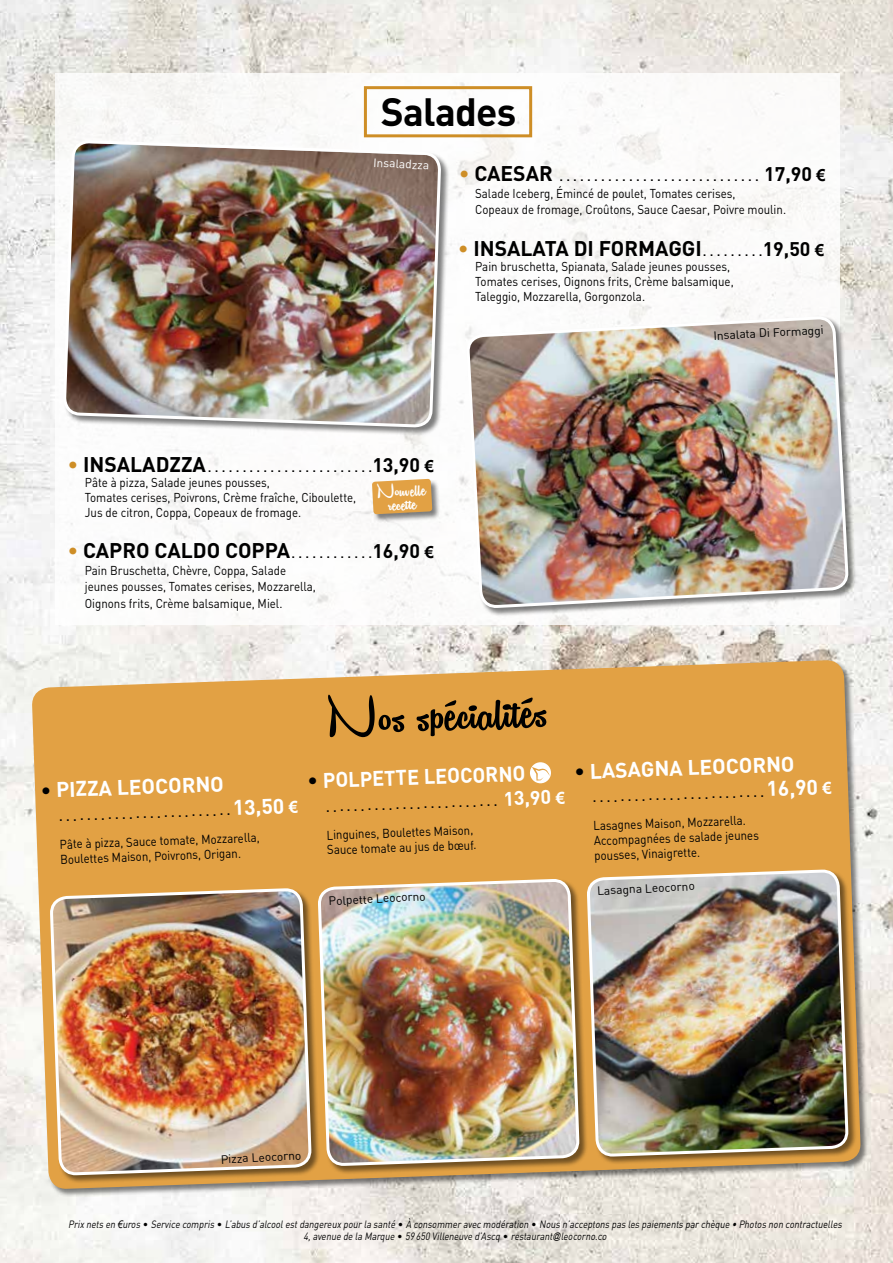
<style>
.page{position:relative;width:893px;height:1263px;background:#fff}
.page>*{position:absolute;margin:0;border:0;box-sizing:border-box;transform-origin:0 0}
.t1{font:60px "Remachine Script Personal Use";color:#000}
.t2{font:700 39px "DIN";letter-spacing:-.02em;color:#000}
.t3{font:700 21px "DIN";color:#000}
.t4{font:700 21px "DIN";color:#fff}
.t5{font:700 21px "DIN";color:#fff;scale:.95 1}
.t6{font:21px "Remachine Script Personal Use";color:#fff}
.t7{font:500 13.5px "DIN";color:#000}
.t8{font:12.75px/15px "DIN";color:#000;scale:.9 1}
.t9{font:12px "DIN";color:#000}
.t10{font:12px "DIN";color:#fff}
.t11{font:italic 10.5px/12px "DIN";color:#000;text-align:center;scale:.85 1}
.s1{color:#ce8e26}
.s2{font-weight:700;font-size:19.5px}
.s3{font-family:"Arial";font-weight:700;font-size:16.5px}
.s4{font-weight:700;font-size:21px}
.s5{color:#000}
.s6{font-weight:700;font-size:21px;color:#fff}
.s7{font-family:"Arial";font-weight:700;font-size:16.5px;color:#fff}
.s8{font-weight:700;font-size:19.5px;color:#fff}
.s9{font-family:"Arial"}
.s10{font-style:normal}
.s11{font-family:"Arial";font-size:9px}
</style>
<div class="page">
<img style="left:0;top:0;width:893px;height:1263px">
<div style="left:55px;top:73px;width:785px;height:552px;background:#fff"></div>
<div style="left:364px;top:86px;width:168px;height:51px;border:3px solid #ce8e26"></div>
<svg style="left:32px;top:660px;width:829px;height:597px;background:#e2a956"></svg>
<div style="left:50px;top:888px;width:270px;height:296px;background:#000;opacity:.5"></div>
<img style="left:51px;top:889px;width:259px;height:374px">
<div style="left:318px;top:879px;width:270px;height:295px;background:#000;opacity:.5"></div>
<img style="left:319px;top:880px;width:259px;height:383px">
<div style="left:587px;top:870px;width:270px;height:295px;background:#000;opacity:.5"></div>
<img style="left:588px;top:870px;width:259px;height:393px">
<div style="left:466px;top:316px;width:391px;height:300px;background:#000;opacity:.5"></div>
<img style="left:467px;top:317px;width:381px;height:389px">
<svg style="left:530px;top:762px;width:21px;height:21px"></svg>
<svg style="left:532px;top:767px;width:18px;height:13px"></svg>
<img style="left:62px;top:139px;width:381px;height:430px">
<h2 class="t2" style="left:381px;top:86px;width:137px">SALADES</h2>
<p class="t10" style="left:374px;top:155px;width:58px;rotate:3deg">Insaladzza</p>
<h3 class="t3" style="left:459px;top:160px;width:43px"><span class="s1">•</span> CAESAR</h3>
<p class="t7" style="left:559px;top:168px;width:268px">. . . . . . . . . . . . . . . . . . . . . . . . . . . . . <span class="s2">17,90</span> <span class="s3">€</span></p>
<p class="t8" style="left:475px;top:185px;width:347px;line-height:16.5px">Salade Iceberg, Émincé de poulet, Tomates cerises,<br>Copeaux de fromage, Croûtons, Sauce Caesar, Poivre moulin.</p>
<h3 class="t3" style="left:458px;top:234px;width:36px"><span class="s1">•</span> INSALATA</h3>
<h3 class="t3" style="left:574px;top:234px;width:53px">DI FORMA</h3>
<p class="t7" style="left:668px;top:242px;width:157px"><span class="s4">GGI</span> . . . . . . . . <span class="s2">19,50</span> <span class="s3">€</span></p>
<p class="t8" style="left:475px;top:258px;width:289px">Pain bruschetta, Spianata, Salade jeunes pousses,<br>Tomates cerises, Oignons frits, Crème balsamique,<br>Taleggio, Mozzarella, Gorgonzola.</p>
<p class="t9" style="left:713px;top:328px;width:112px;rotate:-3deg">Insalata Di Formaggi</p>
<h3 class="t3" style="left:68px;top:450px;width:63px"><span class="s1">•</span> INSALADZZA</h3>
<p class="t7" style="left:208px;top:458px;width:228px">. . . . . . . . . . . . . . . . . . . . . . . <span class="s2">13,90</span> <span class="s3">€</span></p>
<p class="t8" style="left:85px;top:474px;width:303px">Pâte à pizza, Salade jeunes pousses,<br>Tomates cerises, Poivrons, Crème fraîche, Ciboulette,<br>Jus de citron, Coppa, Copeaux de fromage.</p>
<h3 class="t3" style="left:68px;top:537px;width:43px"><span class="s1">•</span> CAPRO</h3>
<h3 class="t3" style="left:155px;top:537px;width:27px">CALDO</h3>
<h3 class="t3" style="left:225px;top:537px;width:27px">COPPA</h3>
<p class="t7" style="left:292px;top:545px;width:144px">. . . . . . . . . . . <span class="s2">16,90</span> <span class="s3">€</span></p>
<p class="t8" style="left:85px;top:562px;width:258px;line-height:16.5px">Pain Bruschetta, Chèvre, Coppa, Salade jeunes pousses, Tomates cerises, Mozzarella,<br>Oignons frits, Crème balsamique, Miel.</p>
<h3 class="t6" style="left:377px;top:480px;width:50px;rotate:-3deg">Nouvelle</h3>
<h3 class="t6" style="left:388px;top:493px;width:30px;rotate:-3deg">recette</h3>
<h3 class="t4" style="left:40px;top:776px;width:41px;rotate:-2deg"><span class="s5">•</span> PIZZA</h3>
<h3 class="t4" style="left:116px;top:774px;width:26px;rotate:-2deg">LEOCORNO</h3>
<p class="t7" style="left:59px;top:807px;width:241px;rotate:-2deg">. . . . . . . . . . . . . . . . . . . . . . . . <span class="s6">13,50</span> <span class="s7">€</span></p>
<p class="t8" style="left:59px;top:836px;width:224px;rotate:-2deg">Pâte à pizza, Sauce tomate, Mozzarella,<br>Boulettes Maison, Poivrons, Origan.</p>
<h1 class="t1" style="left:327px;top:683px;width:221px;rotate:-2deg">Nos spécialités</h1>
<h3 class="t5" style="left:307px;top:767px;width:42px;rotate:-2deg"><span class="s5">•</span> POLPETTE</h3>
<h3 class="t5" style="left:423px;top:763px;width:26px;rotate:-2deg">LEOCORNO</h3>
<p class="t7" style="left:326px;top:798px;width:241px;rotate:-2deg">. . . . . . . . . . . . . . . . . . . . . . . . . <span class="s8">13,90</span> <span class="s7">€</span></p>
<p class="t8" style="left:326px;top:827px;width:167px;rotate:-2deg">Linguines, Boulettes Maison,<br>Sauce tomate au jus de bœuf.</p>
<p class="t9" style="left:328px;top:893px;width:99px;rotate:-3deg">Polpette Leocorno</p>
<h3 class="t4" style="left:574px;top:758px;width:40px;rotate:-2deg"><span class="s5">•</span> LASA</h3>
<h3 class="t4" style="left:640px;top:755px;width:72px;rotate:-2deg">GNA LEOCORNO</h3>
<p class="t7" style="left:592px;top:789px;width:241px;rotate:-2deg">. . . . . . . . . . . . . . . . . . . . . . . . <span class="s6">16,90</span> <span class="s7">€</span></p>
<p class="t8" style="left:593px;top:818px;width:185px;rotate:-2deg">Lasagnes Maison, Mozzarella.<br>Accompagnées de salade jeunes pousses, Vinaigrette.</p>
<p class="t9" style="left:597px;top:883px;width:99px;rotate:-3deg">Lasagna Leocorno</p>
<p class="t9" style="left:220px;top:1152px;width:82px;rotate:-3deg">Pizza Leocorno</p>
<p class="t11" style="left:68px;top:1218px;width:914px">Prix nets en <span class="s9">€</span>uros <span class="s10">•</span> Service compris <span class="s10">•</span> L’abus d’alcoolestdangereux pourla santé <span class="s10">•</span> à consommeravec modération <span class="s10">•</span> Nous n’acceptons pas les paiements parchèque • Photos non contractuelles<br>4,avenue de la Marque <span class="s10">•</span> 59650 Villeneuve d’Ascq <span class="s10">•</span> restaurant<span class="s11">@</span>leocorno.co</p>
</div>
